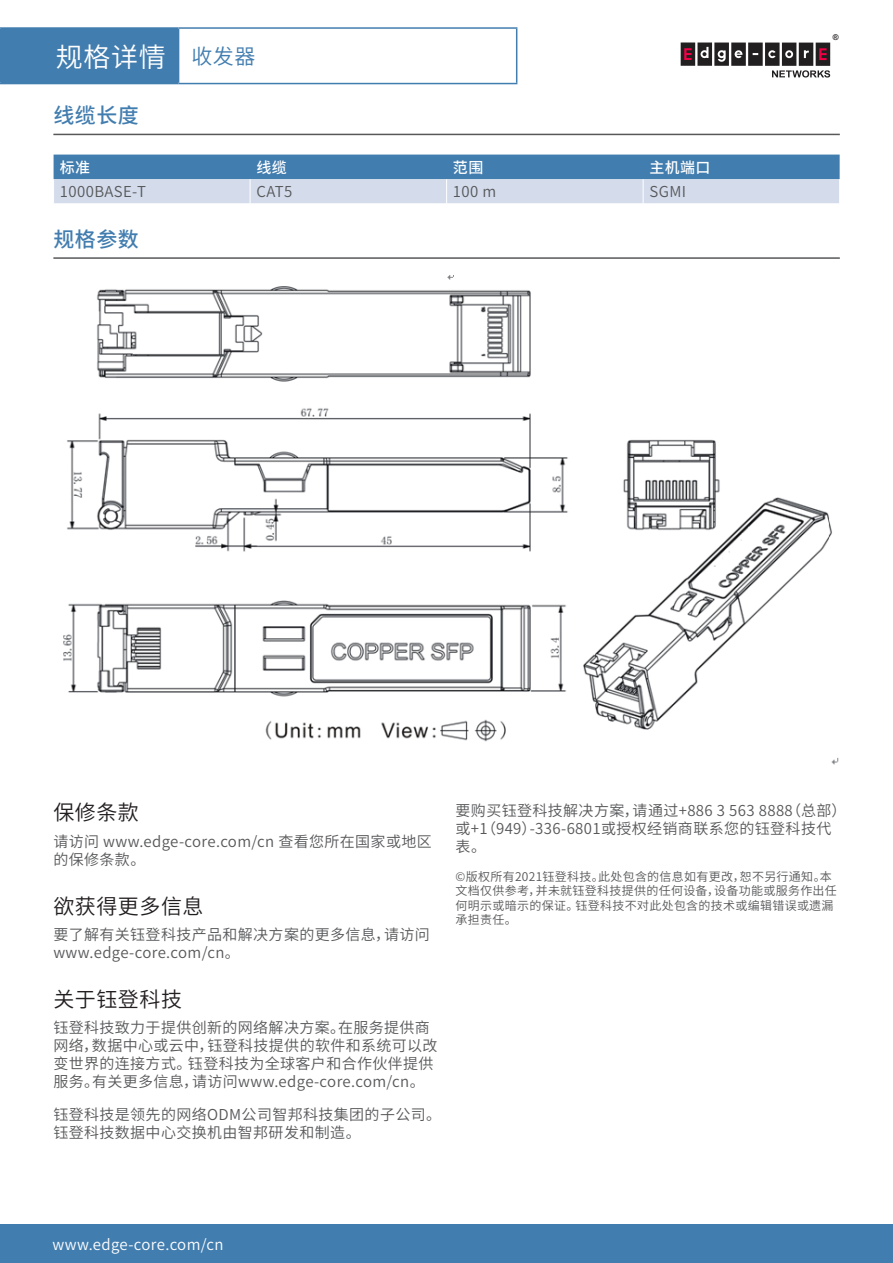
<style>
.page{position:relative;width:893px;height:1263px;background:#fff}
.page>*{position:absolute;margin:0;border:0;box-sizing:border-box;transform-origin:0 0}
.HeaderTitle{font:27px "Source Han Sans SC";color:#fff}
.t1{font:21px "Source Han Sans SC";letter-spacing:.025em;color:#231f20}
.NEW_H1{font:500 21px "Source Han Sans SC";letter-spacing:.025em;color:#427daf}
.HeaderTitle-2{font:21px "Source Han Sans SC";color:#427daf}
.body{font:15px/18px "Source Han Sans SC";letter-spacing:.025em;color:#57585a}
.DS_TableBodyText{font:15px "Source Han Sans SC";letter-spacing:.025em;color:#57585a}
.t2{font:15px "Source Han Sans SC";letter-spacing:.025em;color:#fff}
.DS_tableHeaderText{font:500 15px "Source Han Sans SC";letter-spacing:.025em;color:#fff}
.copyright{font:12px/14.4px "Source Han Sans SC";letter-spacing:.025em;color:#57585a}
.t3{font:700 7.95px "Arial";color:#231f20}
</style>
<div class="page">
<div style="left:0;top:1225px;width:893px;height:38px;background:#427daf"></div>
<div style="left:681px;top:43px;width:14px;height:23px;background:#221f21"></div>
<div style="left:697px;top:43px;width:15px;height:23px;background:#221f21"></div>
<div style="left:714px;top:43px;width:15px;height:23px;background:#221f21"></div>
<div style="left:731px;top:43px;width:15px;height:23px;background:#221f21"></div>
<div style="left:748px;top:43px;width:15px;height:23px;background:#221f21"></div>
<div style="left:765px;top:43px;width:15px;height:23px;background:#221f21"></div>
<div style="left:782px;top:43px;width:14px;height:23px;background:#221f21"></div>
<div style="left:799px;top:43px;width:14px;height:23px;background:#221f21"></div>
<svg style="left:684px;top:48px;width:8px;height:12px"></svg>
<div style="left:816px;top:43px;width:14px;height:23px;background:#221f21"></div>
<svg style="left:819px;top:48px;width:8px;height:12px"></svg>
<svg style="left:700px;top:47px;width:8px;height:11px"></svg>
<svg style="left:785px;top:50px;width:8px;height:8px"></svg>
<svg style="left:804px;top:50px;width:5px;height:8px"></svg>
<svg style="left:768px;top:50px;width:8px;height:8px"></svg>
<svg style="left:718px;top:50px;width:8px;height:12px"></svg>
<svg style="left:772px;top:70px;width:58px;height:8px"></svg>
<svg style="left:735px;top:50px;width:7px;height:8px"></svg>
<div style="left:1px;top:28px;width:178px;height:56px;background:#427daf"></div>
<hr style="left:0;top:27px;width:179px;height:2px;background:#427daf">
<hr style="left:0;top:29px;width:2px;height:54px;background:#427daf">
<hr style="left:179px;top:27px;width:338px;height:2px;background:#427daf">
<hr style="left:516px;top:29px;width:1px;height:54px;background:#427daf">
<hr style="left:0;top:83px;width:179px;height:1px;background:#427daf">
<hr style="left:179px;top:83px;width:338px;height:1px;background:#427daf">
<hr style="left:53px;top:134px;width:787px;height:1px;background:#57585a">
<hr style="left:53px;top:257px;width:787px;height:2px;background:#57585a">
<svg style="left:53px;top:155px;width:787px;height:49px;background:#8daece"></svg>
<img style="left:63px;top:275px;width:776px;height:490px">
<p class="HeaderTitle" style="left:56px;top:41px;width:112px">规格详情</p>
<p class="HeaderTitle-2" style="left:191px;top:45px;width:66px">收发器</p>
<p class="NEW_H1" style="left:53px;top:104px;width:87px">线缆长度</p>
<p class="DS_tableHeaderText" style="left:60px;top:159px;width:32px">标准</p>
<p class="DS_tableHeaderText" style="left:256px;top:159px;width:32px">线缆</p>
<p class="DS_tableHeaderText" style="left:453px;top:159px;width:32px">范围</p>
<p class="DS_tableHeaderText" style="left:649px;top:159px;width:63px">主机端口</p>
<p class="DS_TableBodyText" style="left:60px;top:183px;width:88px">1000BASE-T</p>
<p class="DS_TableBodyText" style="left:256px;top:183px;width:37px">CAT5</p>
<p class="DS_TableBodyText" style="left:453px;top:183px;width:45px">100 m</p>
<p class="DS_TableBodyText" style="left:649px;top:183px;width:38px">SGMI</p>
<p class="NEW_H1" style="left:53px;top:227px;width:87px">规格参数</p>
<p class="t3" style="left:833px;top:32px;width:7px">®</p>
<h1 class="t1" style="left:53px;top:801px;width:87px">保修条款</h1>
<p class="body" style="left:53px;top:833px;width:380px">请访问 www.edge-core.com/cn 查看您所在国家或地区的保修条款。</p>
<h1 class="t1" style="left:53px;top:894px;width:152px">欲获得更多信息</h1>
<p class="body" style="left:53px;top:926px;width:378px">要了解有关钰登科技产品和解决方案的更多信息，请访问www.edge-core.com/cn。</p>
<h1 class="t1" style="left:53px;top:987px;width:130px">关于钰登科技</h1>
<p class="body" style="left:53px;top:1019px;width:386px">钰登科技致力于提供创新的网络解决方案。在服务提供商网络，数据中心或云中，钰登科技提供的软件和系统可以改变世界的连接方式。钰登科技为全球客户和合作伙伴提供服务。有关更多信息，请访问www.edge-core.com/cn。</p>
<p class="body" style="left:53px;top:1106px;width:389px">钰登科技是领先的网络ODM公司智邦科技集团的子公司。钰登科技数据中心交换机由智邦研发和制造。</p>
<p class="body" style="left:456px;top:801px;width:392px">要购买钰登科技解决方案，请通过+886 3 563 8888（总部）或+1（949）-336-6801或授权经销商联系您的钰登科技代表。</p>
<p class="copyright" style="left:456px;top:870px;width:383px">©版权所有2021钰登科技。此处包含的信息如有更改，恕不另行通知。本文档仅供参考，并未就钰登科技提供的任何设备，设备功能或服务作出任何明示或暗示的保证。钰登科技不对此处包含的技术或编辑错误或遗漏承担责任。</p>
<p class="t2" style="left:53px;top:1236px;width:173px">www.edge-core.com/cn</p>
</div>
